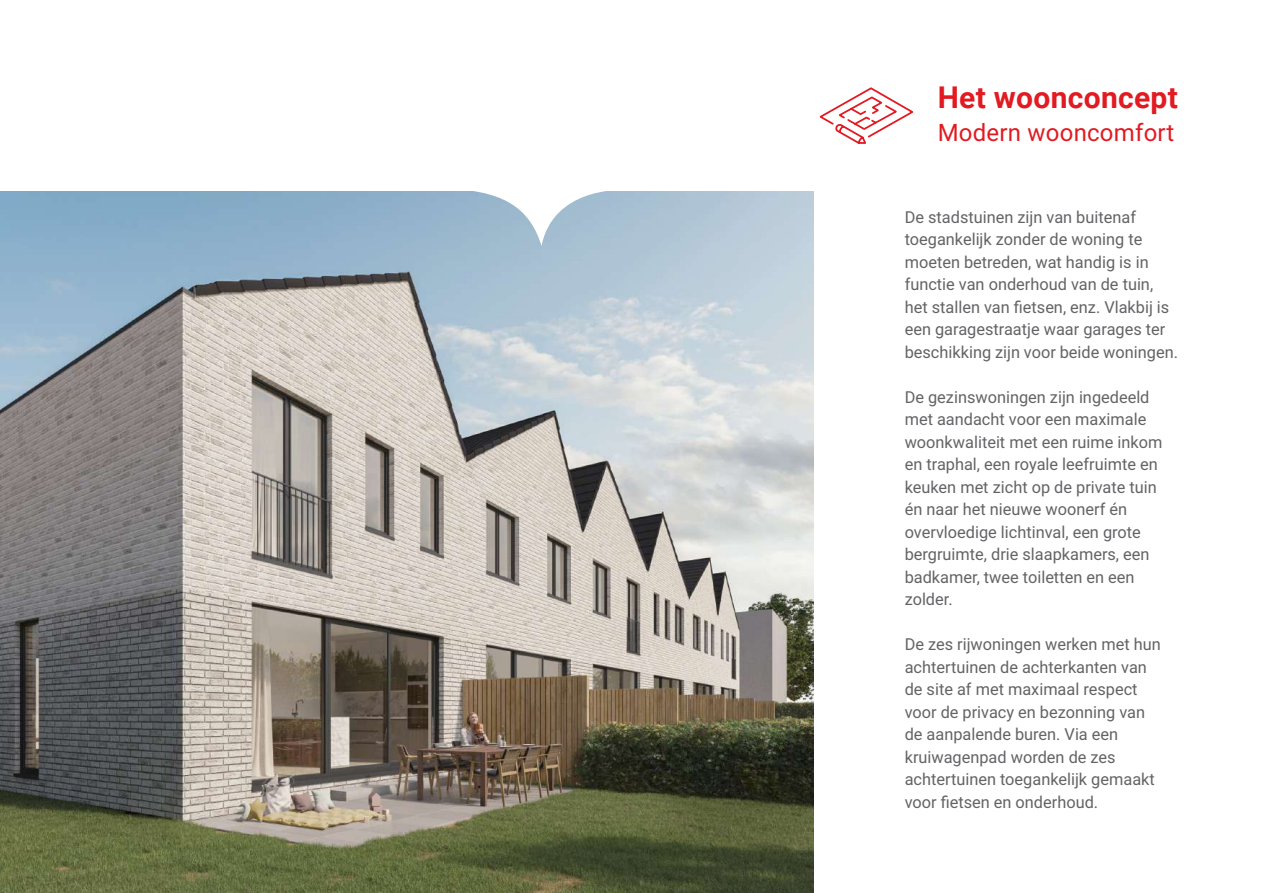
<style>
.page{position:relative;width:1263px;height:893px;background:#fff}
.page>*{position:absolute;margin:0;border:0;box-sizing:border-box;transform-origin:0 0}
.t1{font:700 30px "Roboto";letter-spacing:.01em;color:#e21a21}
.t2{font:24px "Roboto";letter-spacing:.01em;color:#e21a21}
.t3{font:16.5px/22.5px "Roboto";color:#636366}
</style>
<div class="page">
<svg style="left:819px;top:87px;width:95px;height:57px"></svg>
<img style="left:0;top:191px;width:814px;height:702px">
<svg style="left:463px;top:191px;width:157px;height:55px"></svg>
<h1 class="t1" style="left:938px;top:76px;width:242px">Het woonconcept</h1>
<h2 class="t2" style="left:938px;top:115px;width:238px">Modern wooncomfort</h2>
<p class="t3" style="left:905px;top:205px;width:275px">De stadstuinen zijn van buitenaf toegankelijk zonder de woning te moeten betreden, wat handig is in functie van onderhoud van de tuin, het stallen van fietsen, enz. Vlakbij is een garagestraatje waar garages ter beschikking zijn voor beide woningen.</p>
<p class="t3" style="left:905px;top:385px;width:259px">De gezinswoningen zijn ingedeeld met aandacht voor een maximale woonkwaliteit met een ruime inkom en traphal, een royale leefruimte en keuken met zicht op de private tuin én naar het nieuwe woonerf én overvloedige lichtinval, een grote bergruimte, drie slaapkamers, een badkamer, twee toiletten en een zolder.</p>
<p class="t3" style="left:905px;top:633px;width:258px">De zes rijwoningen werken met hun achtertuinen de achterkanten van de site af met maximaal respect voor de privacy en bezonning van de aanpalende buren. Via een kruiwagenpad worden de zes achtertuinen toegankelijk gemaakt voor fietsen en onderhoud.</p>
</div>
